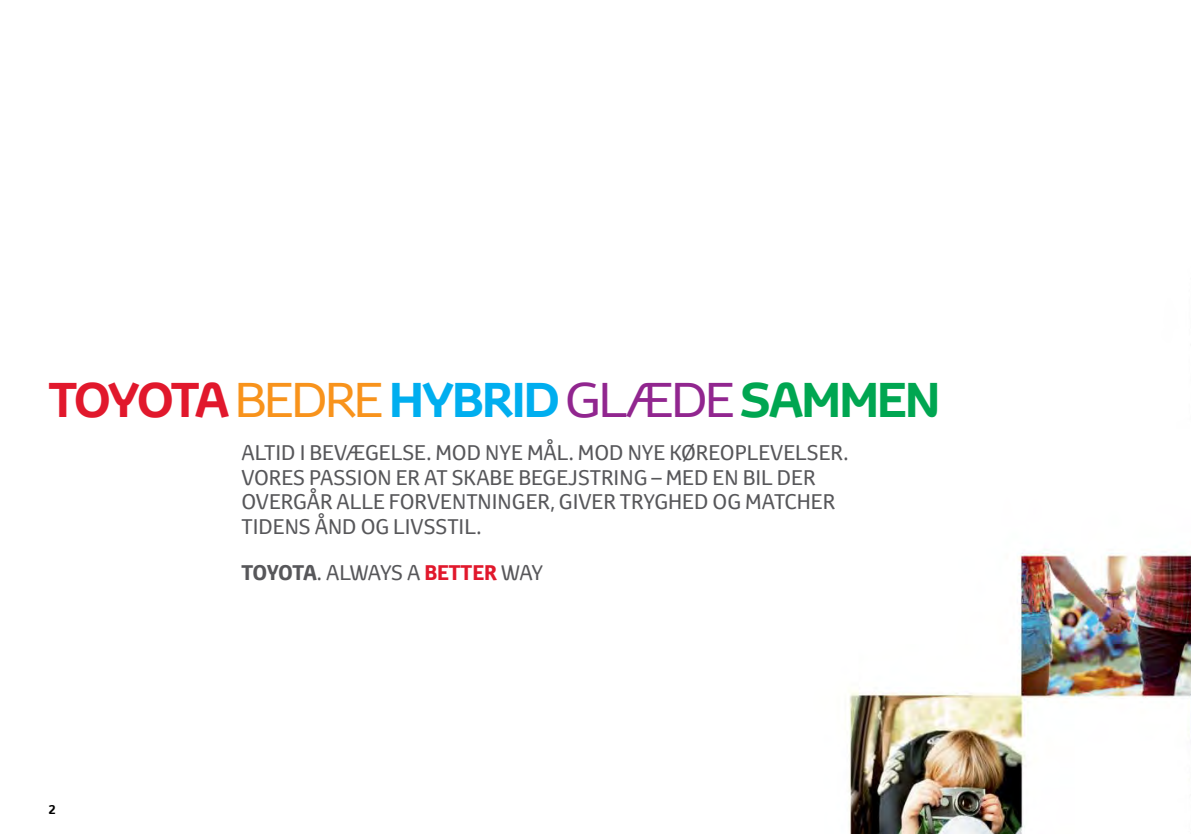
<style>
.page{position:relative;width:1191px;height:834px;background:#fff}
.page>*{position:absolute;margin:0;border:0;box-sizing:border-box;transform-origin:0 0}
.t1{font:700 47.25px "Toyota Display";letter-spacing:-.04em;color:#e1182c}
.t2{font:20.65px/24.5px "Toyota Text";color:#57575a}
.t3{font:20.65px "Toyota Text";letter-spacing:-.025em;color:#57575a}
.t4{font:700 12.25px "Toyota Text";color:#000}
.s1{font-weight:400;color:#f8931c}
.s2{color:#00aeef}
.s3{font-weight:400;color:#91268f}
.s4{color:#00a651}
.s5{font-weight:700}
.s6{font-weight:700;color:#e1182c}
</style>
<div class="page">
<img style="left:848px;top:549px;width:343px;height:284px">
<h1 class="t1" style="left:48px;top:376px;width:893px">TOYOTA <span class="s1">BEDRE</span> <span class="s2">HYBRID</span> <span class="s3">GLÆDE</span> <span class="s4">SAMMEN</span></h1>
<p class="t4" style="left:48px;top:800px;width:9px">2</p>
<p class="t2" style="left:241px;top:440px;width:609px">ALTID I BEVÆGELSE. MOD NYE MÅL. MOD NYE KØREOPLEVELSER.<br>VORES PASSION ER AT SKABE BEGEJSTRING – MED EN BIL DER OVERGÅR ALLE FORVENTNINGER, GIVER TRYGHED OG MATCHER TIDENS ÅND OG LIVSSTIL.</p>
<p class="t3" style="left:241px;top:558px;width:303px"><span class="s5">TOYOTA</span>. ALWAYS A <span class="s6">BETTER</span> WAY</p>
</div>
